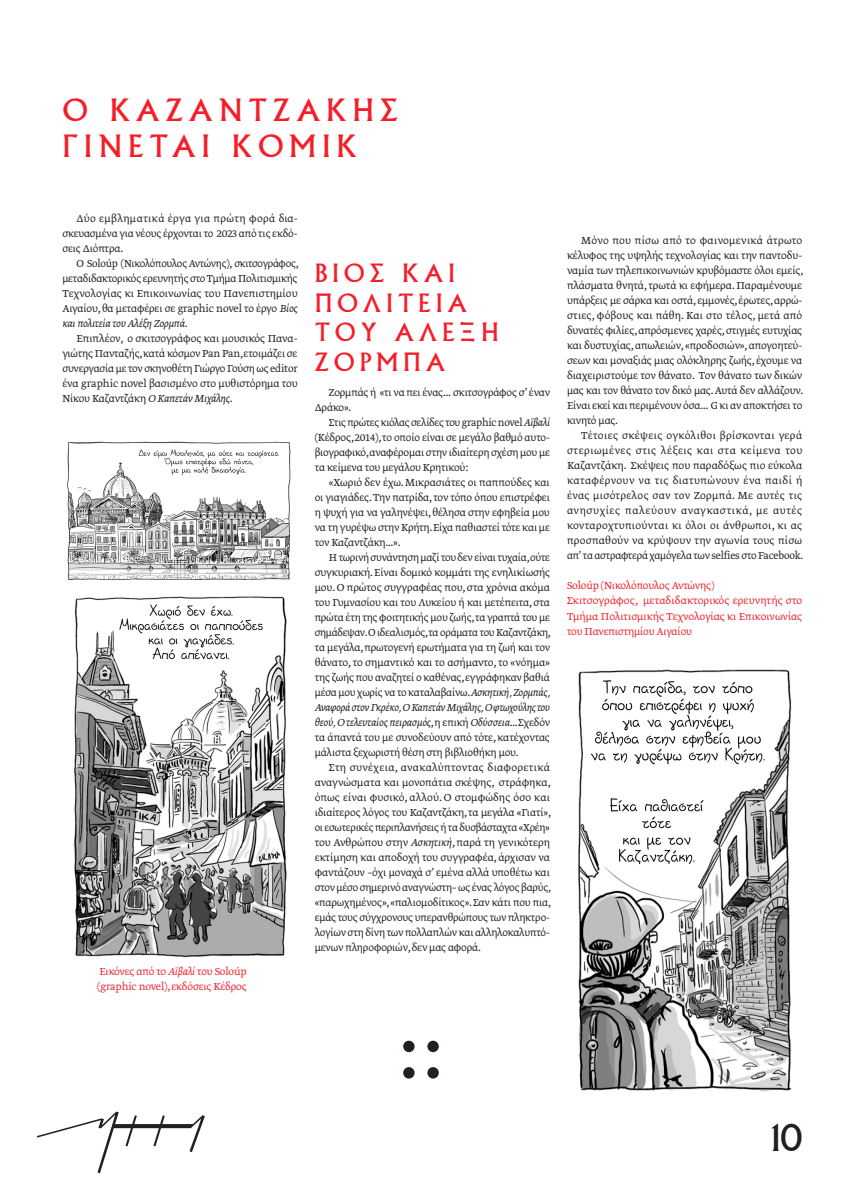
<style>
.page{position:relative;width:842px;height:1191px;background:#fff}
.page>*{position:absolute;margin:0;border:0;box-sizing:border-box;transform-origin:0 0}
.t1{font:36px "Albertus MT Greek";color:#231f20}
.t2{font:30px/36px "Albertus MT Greek";letter-spacing:.2em;color:#f51e28}
.t3{font:24.6px/29.5px "Albertus MT Greek";letter-spacing:.2em;color:#f51e28}
.t4{font:300 12px/15px "Greta Text Pro";letter-spacing:-.01em;color:#231f20;text-align:justify}
.t5{font:300 12px/15px "Greta Text Pro";letter-spacing:-.01em;color:#231f20;text-align:justify;scale:.96 1}
.t6{font:300 12px/15px "Greta Text Pro";letter-spacing:-.01em;color:#ee222b}
.s1{font-style:italic}
</style>
<div class="page">
<svg style="left:37px;top:1111px;width:168px;height:62px"></svg>
<img style="left:73px;top:596px;width:214px;height:362px">
<img style="left:578px;top:669px;width:214px;height:423px">
<img style="left:67px;top:441px;width:224px;height:140px">
<svg style="left:403px;top:1040px;width:12px;height:38px"></svg>
<svg style="left:427px;top:1040px;width:12px;height:38px"></svg>
<h2 class="t2" style="left:62px;top:93px;width:337px">Ο ΚΑΖΑΝΤΖΑΚΗΣ<br>ΓΙΝΕΤΑΙ ΚΟΜΙΚ</h2>
<p class="t4" style="left:62px;top:211px;width:237px;text-indent:14px">Δύο εμβληματικά έργα για πρώτη φορά δια&shy;σκευασμένα για νέους έρχονται το 2023 από τις εκδό&shy;σεις Διόπτρα.</p>
<p class="t5" style="left:62px;top:256px;width:248px;text-indent:14px">O Soloúp (Νικολόπουλος Αντώνης), σκιτσογράφος, μεταδιδακτορικός ερευνητής στο Τμήμα Πολιτισμικής Τεχνολογίας κι Επικοινωνίας του Πανεπιστημίου Αιγαίου, θα μεταφέρει σε graphic novel το έργο <span class="s1">Βίος και πολιτεία του Αλέξη Ζορμπά</span>.</p>
<p class="t4" style="left:62px;top:331px;width:237px;text-indent:14px">Επιπλέον, ο σκιτσογράφος και μουσικός Πανα&shy;γιώτης Πανταζής,κατά κόσμον Pan Pan,ετοιμάζει σε συνεργασία με τον σκηνοθέτη Γιώργο Γούση ως editor ένα graphic novel βασισμένο στο μυθιστόρημα του Νίκου Καζαντζάκη <span class="s1">Ο Καπετάν Μιχάλης</span>.</p>
<p class="t6" style="left:97px;top:964px;width:151px">Εικόνες από το <span class="s1">Αϊβαλί</span> του Soloúp (graphic novel), εκδόσεις Κέδρος</p>
<h3 class="t3" style="left:315px;top:259px;width:186px">BIOΣ ΚΑΙ<br>ΠΟΛΙΤΕΙΑ<br>ΤΟΥ ΑΛΕΞΗ<br>ΖΟΡΜΠΑ</h3>
<p class="t4" style="left:315px;top:385px;width:237px;text-indent:14px">Ζορμπάς ή «τι να πει ένας… σκιτσογράφος σ’ έναν<br>Δράκο».</p>
<p class="t5" style="left:315px;top:415px;width:247px;text-indent:14px">Στις πρώτες κιόλας σελίδες του graphic novel <span class="s1">Αϊβαλί </span>(Κέδρος, 2014), το οποίο είναι σε μεγάλο βαθμό αυτο&shy;βιογραφικό,αναφέρομαι στην ιδιαίτερη σχέση μου με τα κείμενα του μεγάλου Κρητικού:</p>
<p class="t4" style="left:315px;top:475px;width:237px;text-indent:14px">«Χωριό δεν έχω. Μικρασιάτες οι παππούδες και οι γιαγιάδες. Την πατρίδα, τον τόπο όπου επιστρέφει η ψυχή για να γαληνέψει, θέλησα στην εφηβεία μου να τη γυρέψω στην Κρήτη.Είχα παθιαστεί τότε και με τον Καζαντζάκη…».</p>
<p class="t4" style="left:315px;top:550px;width:238px;text-indent:14px">Η τωρινή συνάντηση μαζί του δεν είναι τυχαία,ούτε συγκυριακή. Είναι δομικό κομμάτι της ενηλικίωσής μου. Ο πρώτος συγγραφέας που, στα χρόνια ακόμα του Γυμνασίου και του Λυκείου ή και μετέπειτα, στα πρώτα έτη της φοιτητικής μου ζωής,τα γραπτά του με σημάδεψαν.Ο ιδεαλισμός,τα οράματα του Καζαντζάκη, τα μεγάλα, πρωτογενή ερωτήματα για τη ζωή και τον θάνατο, το σημαντικό και το ασήμαντο, το «νόημα» της ζωής που αναζητεί ο καθένας,εγγράφηκαν βαθιά μέσα μου χωρίς να το καταλαβαίνω.<span class="s1">Ασκητική, Ζορμπάς, Αναφορά στον Γκρέκο, Ο Καπετάν Μιχάλης, Ο φτωχούλης του θεού, Ο τελευταίος πειρασμός</span>,η επική <span class="s1">Οδύσσεια</span>… Σχεδόν τα άπαντά του με συνοδεύουν από τότε, κατέχοντας μάλιστα ξεχωριστή θέση στη βιβλιοθήκη μου.</p>
<p class="t4" style="left:315px;top:760px;width:238px;text-indent:14px">Στη συνέχεια, ανακαλύπτοντας διαφορετικά αναγνώσματα και μονοπάτια σκέψης, στράφηκα, όπως είναι φυσικό, αλλού. Ο στομφώδης όσο και ιδιαίτερος λόγος του Καζαντζάκη, τα μεγάλα «Γιατί», οι εσωτερικές περιπλανήσεις ή τα δυσβάσταχτα «Χρέη» του Ανθρώπου στην <span class="s1">Ασκητική</span>, παρά τη γενικότερη εκτίμηση και αποδοχή του συγγραφέα, άρχισαν να φαντάζουν –όχι μοναχά σ’ εμένα αλλά υποθέτω και στον μέσο σημερινό αναγνώστη– ως ένας λόγος βαρύς, «παρωχημένος», «παλιομοδίτικος». Σαν κάτι που πια, εμάς τους σύγχρονους υπερανθρώπους των πληκτρο&shy;λογίων στη δίνη των πολλαπλών και αλληλοκαλυπτό&shy;μενων πληροφοριών, δεν μας αφορά.</p>
<p class="t4" style="left:567px;top:234px;width:238px;text-align:left;text-indent:14px">Μόνο που πίσω από το φαινομενικά άτρωτο κέλυφος της υψηλής τεχνολογίας και την παντοδυ&shy;ναμία των τηλεπικοινωνιών κρυβόμαστε όλοι εμείς, πλάσματα θνητά, τρωτά κι εφήμερα. Παραμένουμε υπάρξεις με σάρκα και οστά, εμμονές, έρωτες, αρρώ&shy;στιες, φόβους και πάθη. Και στο τέλος, μετά από δυνατές φιλίες, απρόσμενες χαρές, στιγμές ευτυχίας και δυστυχίας, απωλειών, «προδοσιών», απογοητεύ&shy;σεων και μοναξιάς μιας ολόκληρης ζωής, έχουμε να διαχειριστούμε τον θάνατο. Τον θάνατο των δικών μας και τον θάνατο τον δικό μας. Αυτά δεν αλλάζουν.<br>Είναι εκεί και περιμένουν όσα… G κι αν αποκτήσει το κινητό μας.</p>
<p class="t4" style="left:567px;top:429px;width:238px;text-indent:14px">Τέτοιες σκέψεις ογκόλιθοι βρίσκονται γερά στεριωμένες στις λέξεις και στα κείμενα του Καζαντζάκη. Σκέψεις που παραδόξως πιο εύκολα καταφέρνουν να τις διατυπώνουν ένα παιδί ή ένας μισότρελος σαν τον Ζορμπά. Με αυτές τις ανησυχίες παλεύουν αναγκαστικά, με αυτές κονταροχτυπιούνται κι όλοι οι άνθρωποι, κι ας προσπαθούν να κρύψουν την αγωνία τους πίσω απ’ τα αστραφτερά χαμόγελα των selfies στο Facebook.</p>
<p class="t6" style="left:567px;top:579px;width:237px">Soloúp (Νικολόπουλος Αντώνης)<br>Σκιτσογράφος, μεταδιδακτορικός ερευνητής στο Τμήμα Πολιτισμικής Τεχνολογίας κι Επικοινωνίας του Πανεπιστημίου Αιγαίου</p>
<h1 class="t1" style="left:771px;top:1117px;width:32px">10</h1>
</div>
